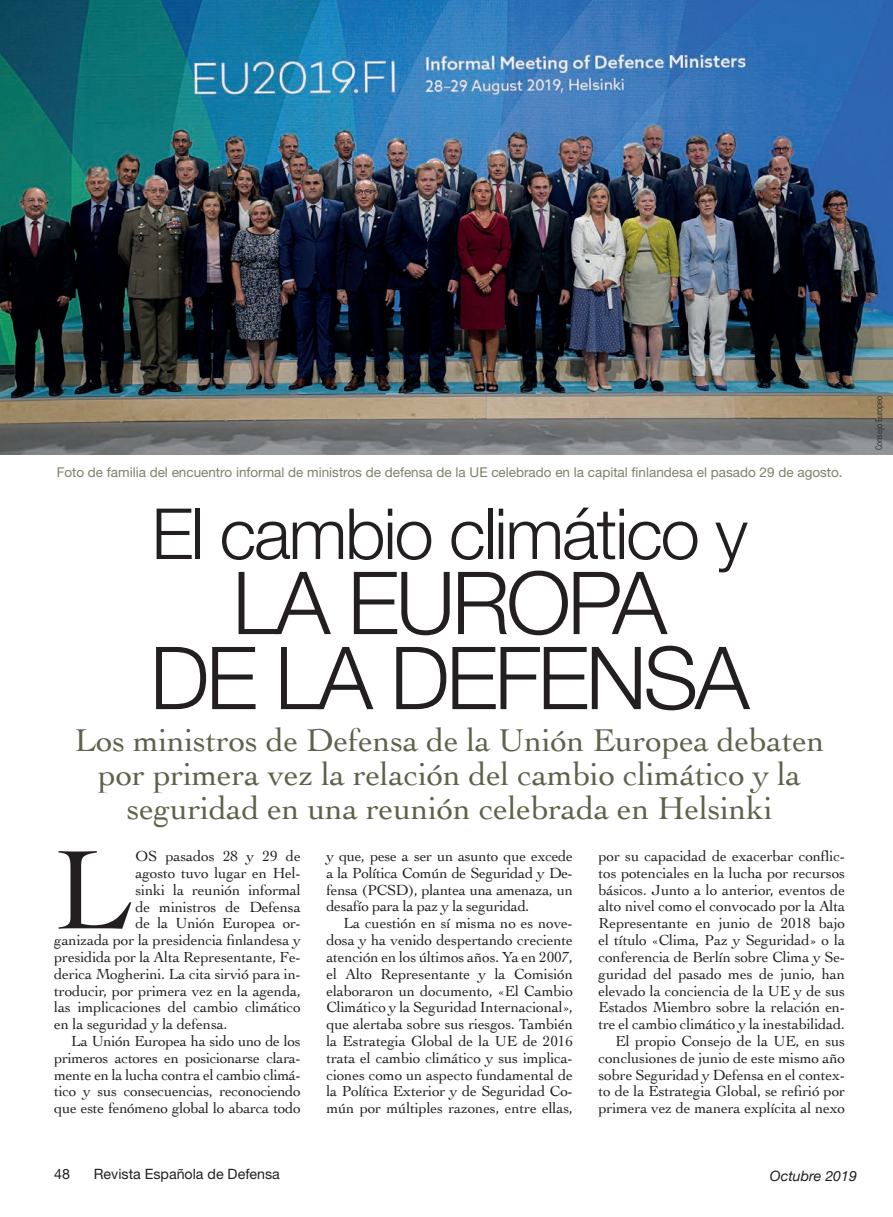
<style>
.page{position:relative;width:893px;height:1217px;background:#fff}
.page>*{position:absolute;margin:0;border:0;box-sizing:border-box;transform-origin:0 0}
.Texto_general{font:118.05px "Cochin";color:#231f20}
.Título_B{font:300 87px "Helvetica Neue";letter-spacing:-.04em;color:#231f20}
.Título_B-2{font:300 70.5px "Helvetica Neue";letter-spacing:-.03em;color:#231f20}
.Título_B-3{font:33px/33.8px "Cochin";letter-spacing:-.005em;color:#60614b;text-align:center}
.Texto_general-2{font:15.3px/16.8px "Cochin";letter-spacing:-.01em;color:#231f20;text-align:justify}
.t1{font:14.25px "Helvetica Neue";color:#231f20}
.t2{font:italic 14.25px "Helvetica Neue";color:#231f20}
.Pie_de_foto{font:13.5px "Helvetica Neue";color:#7f7f69}
.Crédito_foto{font:300 condensed 9px "Univers";letter-spacing:-.005em;color:#231f20}
</style>
<div class="page">
<img style="left:0;top:0;width:893px;height:454px">
<p class="Pie_de_foto" style="left:57px;top:463px;width:787px">Foto de familia del encuentro informal de ministros de defensa de la UE celebrado en la capital finlandesa el pasado 29 de agosto.</p>
<p class="Título_B-2" style="left:152px;top:477px;width:598px">El cambio climático y</p>
<p class="Título_B" style="left:232px;top:532px;width:436px">LA EUROPA</p>
<p class="Título_B" style="left:150px;top:607px;width:601px">DE LA DEFENSA</p>
<p class="Título_B-3" style="left:75px;top:722px;width:751px">Los ministros de Defensa de la Unión Europea debaten por primera vez la relación del cambio climático y la seguridad en una reunión celebrada en Helsinki</p>
<p class="Texto_general" style="left:54px;top:810px;width:78px">L</p>
<p class="Texto_general-2" style="left:135px;top:846px;width:167px">OS pasados 28 y 29 de</p>
<p class="Texto_general-2" style="left:135px;top:863px;width:167px">agosto tuvo lugar en Hel-</p>
<p class="Texto_general-2" style="left:135px;top:880px;width:167px">sinki la reunión informal</p>
<p class="Texto_general-2" style="left:135px;top:897px;width:167px">de ministros de Defensa</p>
<p class="Texto_general-2" style="left:135px;top:914px;width:167px">de la Unión Europea or-</p>
<p class="Texto_general-2" style="left:54px;top:930px;width:248px">ganizada por la presidencia finlandesa y</p>
<p class="Texto_general-2" style="left:54px;top:947px;width:248px">presidida por la Alta Representante, Fe-</p>
<p class="Texto_general-2" style="left:54px;top:964px;width:248px">derica Mogherini. La cita sirvió para in-</p>
<p class="Texto_general-2" style="left:54px;top:981px;width:248px">troducir, por primera vez en la agenda,</p>
<p class="Texto_general-2" style="left:54px;top:998px;width:248px">las implicaciones del cambio climático</p>
<p class="Texto_general-2" style="left:54px;top:1014px;width:175px">en la seguridad y la defensa.</p>
<p class="Texto_general-2" style="left:54px;top:1031px;width:248px;text-indent:17px">La Unión Europea ha sido uno de los primeros actores en posicionarse clara&shy;mente en la lucha contra el cambio climá&shy;tico y sus consecuencias, reconociendo que este fenómeno global lo abarca todo</p>
<p class="Texto_general-2" style="left:326px;top:846px;width:248px">y que, pese a ser un asunto que excede a la Política Común de Seguridad y De&shy;fensa (PCSD), plantea una amenaza, un desafío para la paz y la seguridad.</p>
<p class="Texto_general-2" style="left:326px;top:914px;width:248px;text-indent:17px">La cuestión en sí misma no es nove&shy;dosa y ha venido despertando creciente atención en los últimos años. Ya en 2007, el Alto Representante y la Comisión elaboraron un documento, «El Cambio Climático y la Seguridad Internacional», que alertaba sobre sus riesgos. También la Estrategia Global de la UE de 2016 trata el cambio climático y sus implica&shy;ciones como un aspecto fundamental de la Política Exterior y de Seguridad Co&shy;mún por múltiples razones, entre ellas,</p>
<p class="Texto_general-2" style="left:598px;top:846px;width:248px">por su capacidad de exacerbar conflic&shy;tos potenciales en la lucha por recursos básicos. Junto a lo anterior, eventos de alto nivel como el convocado por la Alta Representante en junio de 2018 bajo el título «Clima, Paz y Seguridad» o la conferencia de Berlín sobre Clima y Se&shy;guridad del pasado mes de junio, han elevado la conciencia de la UE y de sus Estados Miembro sobre la relación en&shy;tre el cambio climático y la inestabilidad.</p>
<p class="Texto_general-2" style="left:598px;top:1031px;width:248px;text-indent:17px">El propio Consejo de la UE, en sus conclusiones de junio de este mismo año sobre Seguridad y Defensa en el contex&shy;to de la Estrategia Global, se refirió por primera vez de manera explícita al nexo</p>
<p class="Crédito_foto" style="left:874px;top:450px;width:55px;rotate:-90deg">Consejo Europeo</p>
<p class="t1" style="left:54px;top:1164px;width:17px">48</p>
<p class="t1" style="left:94px;top:1164px;width:188px">Revista Española de Defensa</p>
<p class="t2" style="left:770px;top:1165px;width:89px">Octubre 2019</p>
</div>
